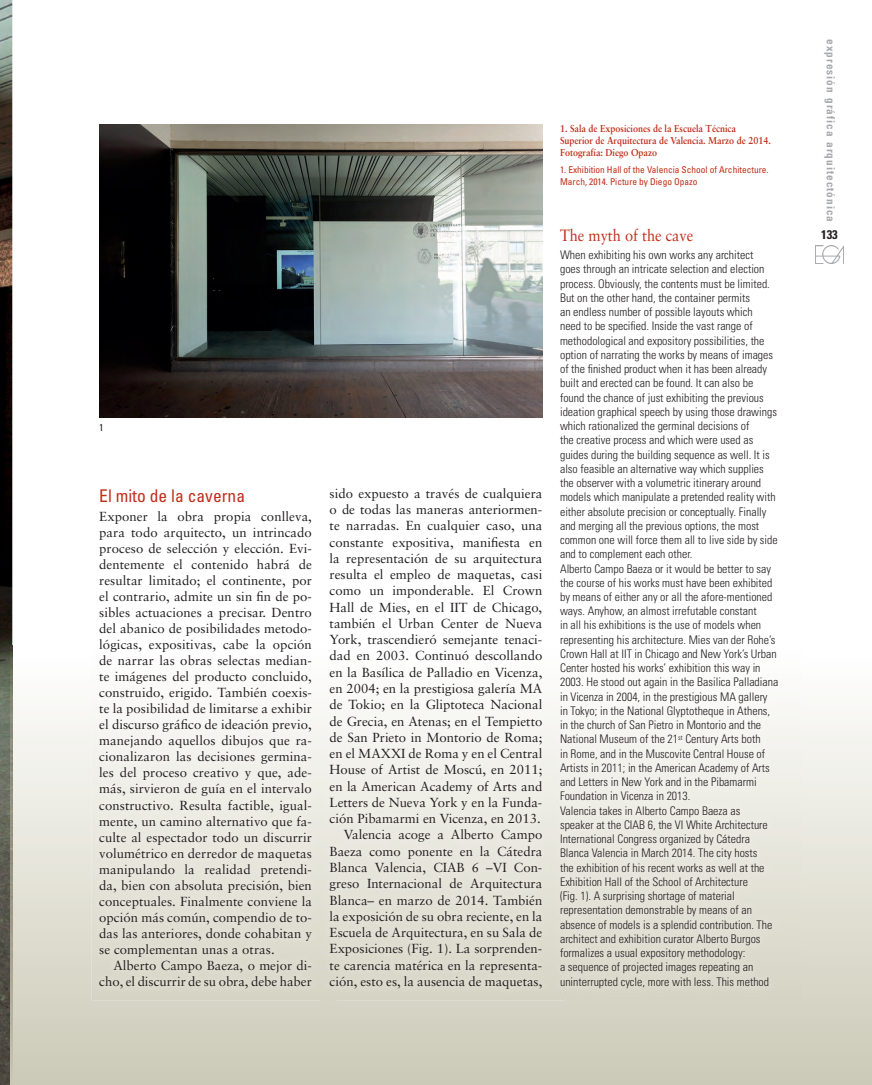
<style>
.page{position:relative;width:872px;height:1085px;background:#fff}
.page>*{position:absolute;margin:0;border:0;box-sizing:border-box;transform-origin:0 0}
.t1{font:condensed 17.5px "Univers";color:#c02d19}
.t2{font:16.25px "Sabon";color:#c02d19;scale:.9 1}
.t3{font:13.12px/16.2px "Sabon";color:#231f20;text-align:right}
.t4{font:700 condensed 12.5px "Univers";color:#231f20}
.t5{font:300 condensed 11.88px/14.2px "Univers";color:#231f20}
.t6{font:700 condensed 11.25px "Univers";letter-spacing:.09em;color:#a8a9ad}
.t7{font:700 10px/11.9px "Sabon";color:#c02d19;scale:.9 1}
.t8{font:condensed 10px "Univers";color:#231f20}
.t9{font:condensed 9.38px/11.9px "Univers";color:#c02d19}
</style>
<div class="page">
<img style="left:0;top:0;width:12px;height:1084px">
<svg style="left:12px;top:645px;width:860px;height:439px;background:#dbd9cc"></svg>
<img style="left:11px;top:645px;width:1px;height:439px">
<img style="left:815px;top:246px;width:28px;height:17px">
<img style="left:91px;top:645px;width:474px;height:355px">
<img style="left:321px;top:645px;width:15px;height:355px">
<img style="left:551px;top:645px;width:250px;height:353px">
<img style="left:99px;top:124px;width:443px;height:294px">
<p class="t8" style="left:99px;top:421px;width:6px">1</p>
<h1 class="t1" style="left:99px;top:484px;width:147px">El mito de la caverna</h1>
<p class="t3" style="left:99px;top:508px;width:214px;text-align:justify">Exponer la obra propia conlleva, para todo arquitecto, un intrincado proceso de selección y elección. Evi&shy;dentemente el contenido habrá de resultar limitado; el continente, por el contrario, admite un sin fin de po&shy;sibles actuaciones a precisar. Dentro del abanico de posibilidades metodo&shy;lógicas, expositivas, cabe la opción de narrar las obras selectas median&shy;te imágenes del producto concluido, construido, erigido. También coexis&shy;te la posibilidad de limitarse a exhibir el discurso gráfico de ideación previo, manejando aquellos dibujos que ra&shy;cionalizaron las decisiones germina&shy;les del proceso creativo y que, ade&shy;más, sirvieron de guía en el intervalo constructivo. Resulta factible, igual&shy;mente, un camino alternativo que fa&shy;culte al espectador todo un discurrir volumétrico en derredor de maquetas manipulando la realidad pretendi&shy;da, bien con absoluta precisión, bien conceptuales. Finalmente conviene la opción más común, compendio de to&shy;das las anteriores, donde cohabitan y se complementan unas a otras.</p>
<p class="t3" style="left:99px;top:956px;width:214px">Alberto Campo Baeza, o mejor di&shy;cho, el discurrir de su obra, debe haber</p>
<p class="t3" style="left:330px;top:485px;width:214px">sido expuesto a través de cualquiera o de todas las maneras anteriormen&shy;te narradas. En cualquier caso, una constante expositiva, manifiesta en la representación de su arquitectura resulta el empleo de maquetas, casi como un imponderable. El Crown Hall de Mies, en el IIT de Chicago, también el Urban Center de Nueva York, trascendieró semejante tenaci&shy;dad en 2003. Continuó descollando en la Basílica de Palladio en Vicenza, en 2004; en la prestigiosa galería MA de Tokio; en la Gliptoteca Nacional de Grecia, en Atenas; en el Tempietto de San Prieto in Montorio de Roma; en el MAXXI de Roma y en el Central House of Artist de Moscú, en 2011; en la American Academy of Arts and Letters de Nueva York y en la Funda&shy;ción Pibamarmi en Vicenza, en 2013.<br>Valencia acoge a Alberto Campo Baeza como ponente en la Cátedra Blanca Valencia, CIAB 6 –VI Con&shy;greso Internacional de Arquitectura Blanca– en marzo de 2014. También la exposición de su obra reciente, en la Escuela de Arquitectura, en su Sala de Exposiciones (Fig. 1). La sorprenden&shy;te carencia matérica en la representa&shy;ción, esto es, la ausencia de maquetas,</p>
<p class="t7" style="left:560px;top:122px;width:236px">1. Sala de Exposiciones de la Escuela Técnica<br>Superior de Arquitectura de Valencia. Marzo de 2014.<br>Fotografía: Diego Opazo</p>
<p class="t9" style="left:560px;top:163px;width:210px">1. Exhibition Hall of the Valencia School of Architecture.<br>March, 2014. Picture by Diego Opazo</p>
<h2 class="t2" style="left:560px;top:226px;width:150px">The myth of the cave</h2>
<p class="t5" style="left:560px;top:248px;width:220px">When exhibiting his own works any architect<br>goes through an intricate selection and election process. Obviously, the contents must be limited.<br>But on the other hand, the container permits<br>an endless number of possible layouts which<br>need to be specified. Inside the vast range of methodological and expository possibilities, the option of narrating the works by means of images of the finished product when it has been already built and erected can be found. It can also be found the chance of just exhibiting the previous ideation graphical speech by using those drawings which rationalized the germinal decisions of<br>the creative process and which were used as guides during the building sequence as well. It is also feasible an alternative way which supplies the observer with a volumetric itinerary around models which manipulate a pretended reality with either absolute precision or conceptually. Finally and merging all the previous options, the most common one will force them all to live side by side and to complement each other.<br>Alberto Campo Baeza or it would be better to say the course of his works must have been exhibited by means of either any or all the afore-mentioned ways. Anyhow, an almost irrefutable constant<br>in all his exhibitions is the use of models when representing his architecture. Mies van der Rohe’s Crown Hall at IIT in Chicago and New York’s Urban Center hosted his works’ exhibition this way in 2003. He stood out again in the Basilica Palladiana in Vicenza in 2004, in the prestigious MA gallery in Tokyo; in the National Glyptotheque in Athens, in the church of San Pietro in Montorio and the National Museum of the 21<sup>st</sup> Century Arts both<br>in Rome, and in the Muscovite Central House of Artists in 2011; in the American Academy of Arts and Letters in New York and in the Pibamarmi Foundation in Vicenza in 2013.<br>Valencia takes in Alberto Campo Baeza as<br>speaker at the CIAB 6, the VI White Architecture International Congress organized by Cátedra Blanca Valencia in March 2014. The city hosts<br>the exhibition of his recent works as well at the Exhibition Hall of the School of Architecture<br>(Fig. 1). A surprising shortage of material representation demonstrable by means of an absence of models is a splendid contribution. The architect and exhibition curator Alberto Burgos formalizes a usual expository methodology:<br>a sequence of projected images repeating an uninterrupted cycle, more with less. This method</p>
<p class="t6" style="left:837px;top:39px;width:184px;rotate:90deg">expresión gráfica arquitectónica</p>
<p class="t4" style="left:821px;top:226px;width:18px">133</p>
</div>
